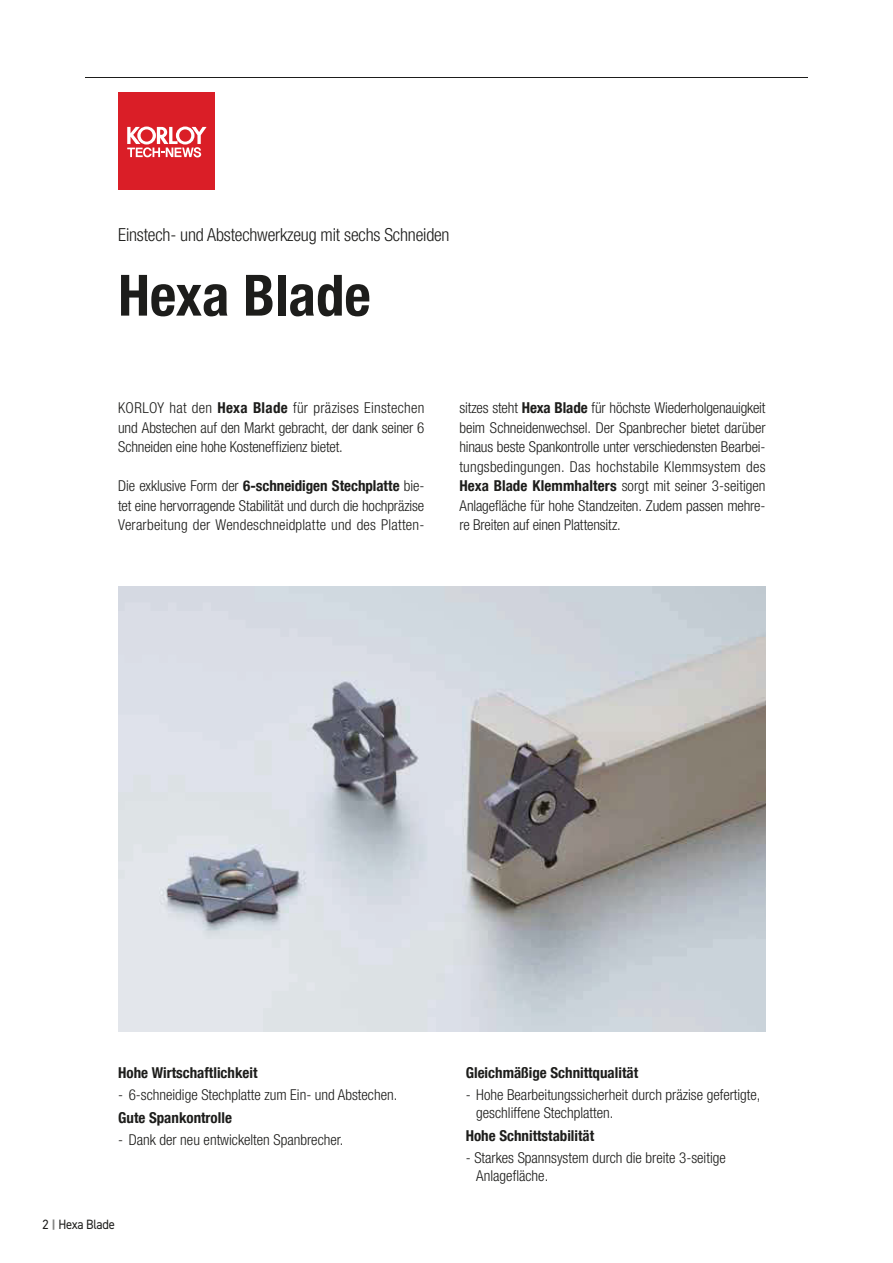
<style>
.page{position:relative;width:893px;height:1263px;background:#fff}
.page>*{position:absolute;margin:0;border:0;box-sizing:border-box;transform-origin:0 0}
.t1{font:700 condensed 57px "Helvetica Neue LT Com";color:#1d1d1b}
.t2{font:300 condensed 18px "Helvetica Neue LT Com";letter-spacing:-.01em;color:#1d1d1b}
.t3{font:300 condensed 15px/19.5px "Helvetica Neue LT Com";color:#1d1d1b;text-align:justify}
.t4{font:700 condensed 15px "Helvetica Neue LT Com";color:#1d1d1b}
.t5{font:13.5px "DIN2014";letter-spacing:-.02em;color:#1d1d1b;scale:.93 1}
.s1{font-weight:700}
.s2{font-family:"Dinbol";font-size:12.15px;color:#868786}
</style>
<div class="page">
<img style="left:118px;top:587px;width:647px;height:444px">
<hr style="left:85px;top:77px;width:723px;height:1px;background:#1d1d1b">
<div style="left:118px;top:93px;width:97px;height:97px;background:#da1e27"></div>
<svg style="left:127px;top:127px;width:80px;height:30px"></svg>
<p class="t2" style="left:118px;top:224px;width:333px">Einstech- und Abstechwerkzeug mit sechs Schneiden</p>
<h1 class="t1" style="left:118px;top:261px;width:254px">Hexa Blade</h1>
<p class="t3" style="left:118px;top:398px;width:308px">KORLOY hat den <span class="s1">Hexa Blade</span> für präzises Einstechen und Abstechen auf den Markt gebracht, der dank seiner 6<br>Schneiden eine hohe Kosteneffizienz bietet.</p>
<p class="t3" style="left:118px;top:476px;width:308px">Die exklusive Form der <span class="s1">6-schneidigen Stechplatte</span> bie&shy;tet eine hervorragende Stabilität und durch die hochpräzise Verarbeitung der Wendeschneidplatte und des Platten-</p>
<p class="t3" style="left:459px;top:398px;width:308px">sitzes steht <span class="s1">Hexa Blade</span> für höchste Wiederholgenauigkeit beim Schneidenwechsel. Der Spanbrecher bietet darüber hinaus beste Spankontrolle unter verschiedensten Bearbei&shy;tungsbedingungen. Das hochstabile Klemmsystem des <span class="s1">Hexa Blade Klemmhalters</span> sorgt mit seiner 3-seitigen Anlagefläche für hohe Standzeiten. Zudem passen mehre&shy;re Breiten auf einen Plattensitz.</p>
<p class="t4" style="left:118px;top:1064px;width:141px">Hohe Wirtschaftlichkeit</p>
<p class="t3" style="left:118px;top:1085px;width:281px">- 6-schneidige Stechplatte zum Ein- und Abstechen.</p>
<p class="t4" style="left:118px;top:1108px;width:115px">Gute Spankontrolle</p>
<p class="t3" style="left:118px;top:1130px;width:227px">- Dank der neu entwickelten Spanbrecher.</p>
<p class="t5" style="left:43px;top:1216px;width:79px">2 <span class="s2">|</span> Hexa Blade</p>
<p class="t4" style="left:466px;top:1064px;width:174px">Gleichmäßige Schnittqualität</p>
<p class="t3" style="left:476px;top:1086px;width:286px;line-height:18px;text-indent:-11px">- Hohe Bearbeitungssicherheit durch präzise gefertigte, geschliffene Stechplatten.</p>
<p class="t4" style="left:466px;top:1126px;width:130px">Hohe Schnittstabilität</p>
<p class="t3" style="left:476px;top:1148px;width:251px;line-height:18px;text-indent:-11px">- Starkes Spannsystem durch die breite 3-seitige<br>Anlagefläche.</p>
</div>
